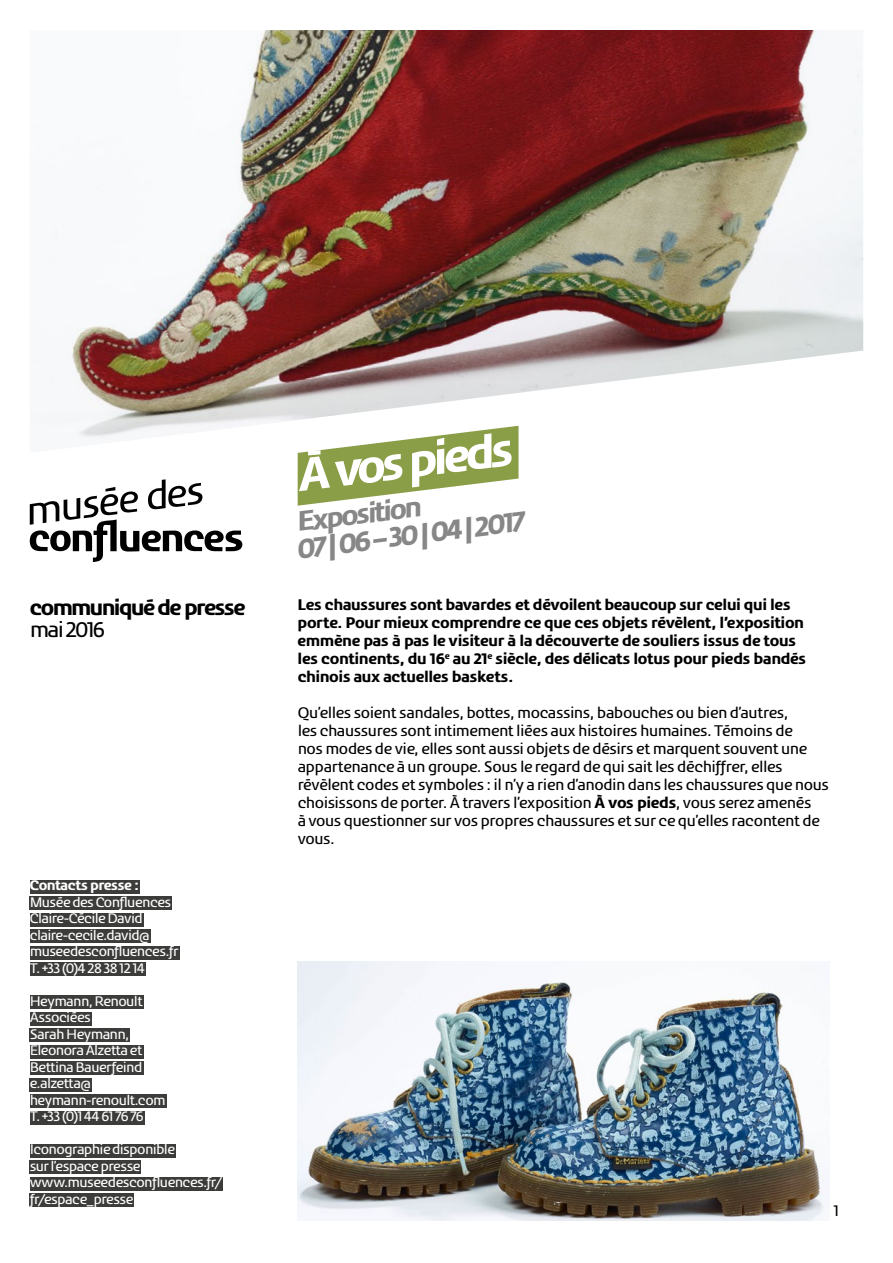
<style>
.page{position:relative;width:893px;height:1263px;background:#fff}
.page>*{position:absolute;margin:0;border:0;box-sizing:border-box;transform-origin:0 0}
.t1{font:700 45px "Confluences";color:#fff}
.t2{font:700 27px/27px "Confluences";color:#878787}
.t3{font:700 21px "Confluences";letter-spacing:-.075em;color:#000}
.t4{font:21px "Confluences";letter-spacing:-.085em;color:#000}
.t5{font:15px/18px "Confluences";letter-spacing:-.03em;color:#000}
.t6{font:700 15px/18px "Confluences";letter-spacing:-.025em;color:#000}
.t7{font:13.5px/16.5px "Confluences";letter-spacing:-.045em;color:#fff}
.t8{font:700 13.5px "Confluences";letter-spacing:-.04em;color:#fff}
.s1{font-weight:700}
</style>
<div class="page">
<img style="left:63px;top:30px;width:800px;height:423px">
<svg style="left:30px;top:479px;width:212px;height:83px"></svg>
<svg style="left:298px;top:426px;width:220px;height:80px"></svg>
<div style="left:30px;top:880px;width:110px;height:13px;background:#3c3c3b"></div>
<div style="left:30px;top:897px;width:142px;height:13px;background:#3c3c3b"></div>
<div style="left:30px;top:913px;width:114px;height:13px;background:#3c3c3b"></div>
<div style="left:30px;top:930px;width:120px;height:13px;background:#3c3c3b"></div>
<div style="left:30px;top:946px;width:149px;height:13px;background:#3c3c3b"></div>
<div style="left:30px;top:963px;width:116px;height:13px;background:#3c3c3b"></div>
<div style="left:30px;top:996px;width:113px;height:13px;background:#3c3c3b"></div>
<div style="left:30px;top:1012px;width:62px;height:13px;background:#3c3c3b"></div>
<div style="left:30px;top:1029px;width:100px;height:13px;background:#3c3c3b"></div>
<div style="left:30px;top:1045px;width:113px;height:13px;background:#3c3c3b"></div>
<div style="left:30px;top:1062px;width:113px;height:13px;background:#3c3c3b"></div>
<div style="left:30px;top:1078px;width:62px;height:13px;background:#3c3c3b"></div>
<div style="left:30px;top:1095px;width:136px;height:13px;background:#3c3c3b"></div>
<div style="left:30px;top:1111px;width:114px;height:13px;background:#3c3c3b"></div>
<div style="left:30px;top:1144px;width:146px;height:13px;background:#3c3c3b"></div>
<div style="left:30px;top:1161px;width:111px;height:13px;background:#3c3c3b"></div>
<div style="left:30px;top:1177px;width:193px;height:13px;background:#3c3c3b"></div>
<div style="left:30px;top:1194px;width:104px;height:13px;background:#3c3c3b"></div>
<img style="left:298px;top:961px;width:531px;height:259px">
<h3 class="t3" style="left:30px;top:595px;width:217px">communiqué de presse</h3>
<h3 class="t4" style="left:30px;top:618px;width:77px">mai 2016</h3>
<p class="t8" style="left:30px;top:878px;width:111px">Contacts presse :</p>
<p class="t7" style="left:30px;top:894px;width:150px">Musée des Confluences<br>Claire-Cécile David claire-cecile.david@ museedesconfluences.fr<br>T. +33 (0)4 28 38 12 14</p>
<p class="t7" style="left:30px;top:993px;width:137px">Heymann, Renoult<br>Associées<br>Sarah Heymann,<br>Eleonora Alzetta et<br>Bettina Bauerfeind e.alzetta@ heymann-renoult.com<br>T. +33 (0)1 44 61 76 76</p>
<p class="t7" style="left:30px;top:1141px;width:194px">Iconographie disponible<br>sur l’espace presse www.museedesconfluences.fr/ fr/espace_presse</p>
<h1 class="t1" style="left:293px;top:450px;width:220px;rotate:-7deg">À vos pieds</h1>
<h2 class="t2" style="left:292px;top:509px;width:231px;rotate:-7deg">Exposition<br>07 | 06 – 30 | 04 | 2017</h2>
<p class="t6" style="left:298px;top:596px;width:510px">Les chaussures sont bavardes et dévoilent beaucoup sur celui qui les porte. Pour mieux comprendre ce que ces objets révèlent, l’exposition emmène pas à pas le visiteur à la découverte de souliers issus de tous les continents, du 16<sup>e</sup> au 21<sup>e</sup> siècle, des délicats lotus pour pieds bandés chinois aux actuelles baskets.</p>
<p class="t5" style="left:298px;top:704px;width:533px">Qu’elles soient sandales, bottes, mocassins, babouches ou bien d’autres,<br>les chaussures sont intimement liées aux histoires humaines. Témoins de<br>nos modes de vie, elles sont aussi objets de désirs et marquent souvent une appartenance à un groupe. Sous le regard de qui sait les déchiffrer, elles révèlent codes et symboles : il n’y a rien d’anodin dans les chaussures que nous choisissons de porter. À travers l’exposition <span class="s1">À vos pieds</span>, vous serez amenés<br>à vous questionner sur vos propres chaussures et sur ce qu’elles racontent de vous.</p>
<p class="t5" style="left:833px;top:1202px;width:7px">1</p>
</div>
